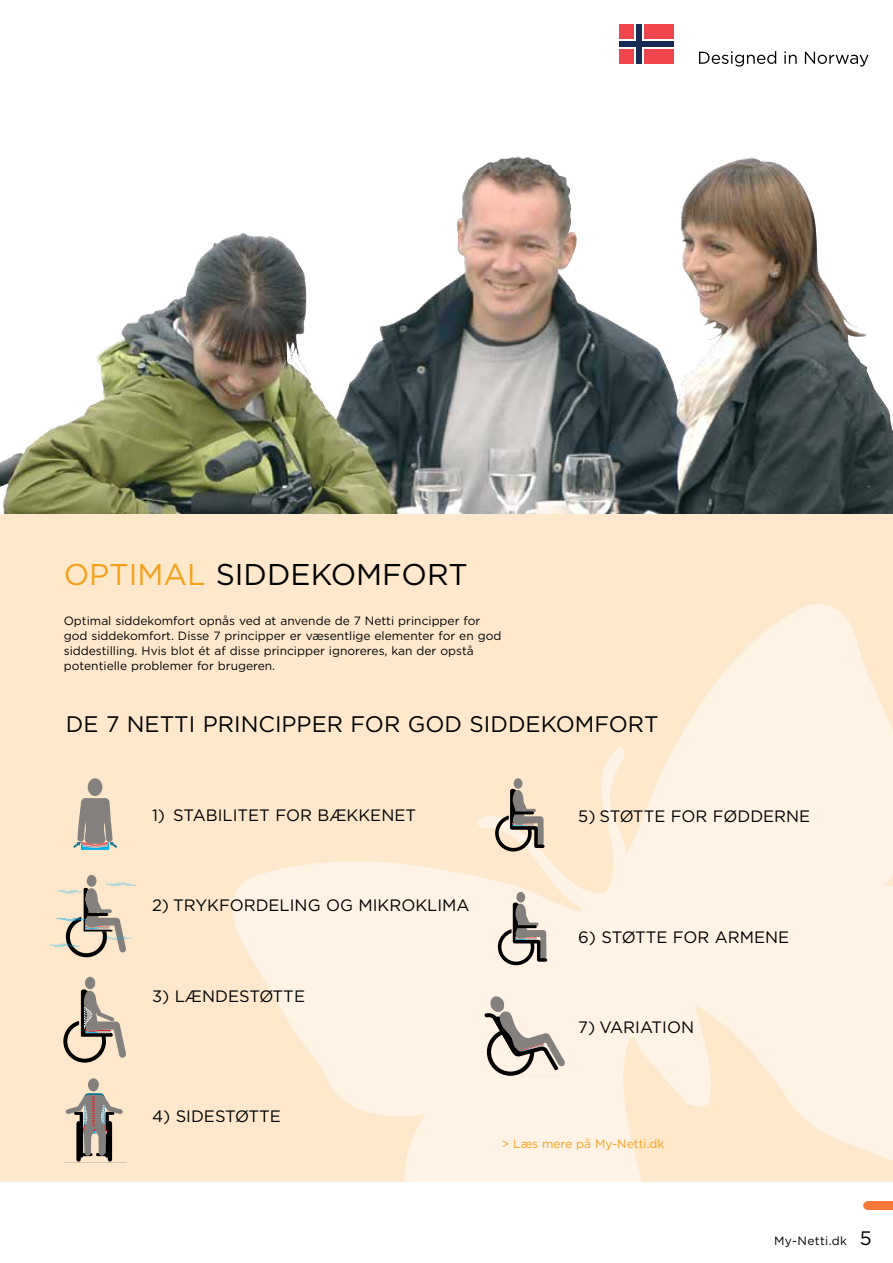
<style>
.page{position:relative;width:893px;height:1263px;background:#fff}
.page>*{position:absolute;margin:0;border:0;box-sizing:border-box;transform-origin:0 0}
.t1{font:30px "Gotham";color:#000}
.t2{font:30px "Gotham";color:#f6a01a}
.t3{font:22.5px "Gotham";color:#000}
.t4{font:16.5px "Gotham";color:#000}
.t5{font:12px/15px "Gotham";color:#000}
.t6{font:12px "Gotham";color:#f6a01a}
.t7{font:12px "Gotham";letter-spacing:.03em;color:#000}
.s1{font-size:19.5px}
</style>
<div class="page">
<img style="left:0;top:156px;width:893px;height:358px">
<div style="left:0;top:514px;width:893px;height:668px;background:#fee8cb"></div>
<svg style="left:232px;top:604px;width:661px;height:606px;fill:#fef3e4"></svg>
<svg style="left:73px;top:778px;width:45px;height:72px"></svg>
<svg style="left:491px;top:775px;width:58px;height:78px"></svg>
<hr style="left:512px;top:811px;width:21px;height:3px;background:#000">
<svg style="left:494px;top:891px;width:56px;height:77px;background:#c6bdb2"></svg>
<hr style="left:515px;top:925px;width:20px;height:3px;background:#000">
<svg style="left:478px;top:992px;width:89px;height:84px;background:#cec5ba"></svg>
<svg style="left:699px;top:51px;width:77px;height:16px"></svg>
<svg style="left:784px;top:51px;width:13px;height:13px"></svg>
<svg style="left:805px;top:52px;width:63px;height:15px"></svg>
<svg style="left:619px;top:24px;width:55px;height:40px"></svg>
<div style="left:645px;top:24px;width:29px;height:15px;background:#ef454d"></div>
<div style="left:637px;top:24px;width:5px;height:40px;background:#172c54"></div>
<div style="left:619px;top:41px;width:55px;height:5px;background:#172c54"></div>
<div style="left:619px;top:24px;width:15px;height:15px;background:#ef454d"></div>
<div style="left:619px;top:49px;width:15px;height:15px;background:#ef454d"></div>
<div style="left:645px;top:49px;width:29px;height:15px;background:#ef454d"></div>
<svg style="left:49px;top:875px;width:87px;height:83px"></svg>
<hr style="left:86px;top:913px;width:21px;height:3px;background:#000">
<svg style="left:63px;top:976px;width:63px;height:87px"></svg>
<svg style="left:65px;top:1078px;width:58px;height:84px"></svg>
<h1 class="t2" style="left:64px;top:555px;width:66px">Optimal</h1>
<h1 class="t1" style="left:216px;top:555px;width:39px">Siddek</h1>
<h1 class="t1" style="left:331px;top:555px;width:116px">om fort</h1>
<p class="t5" style="left:64px;top:613px;width:439px">Optimal siddekomfort opnås ved at anvende de 7 Netti principper for god siddekomfort. Disse 7 principper er væsentlige elementer for en god siddestilling. Hvis blot ét af disse principper ignoreres, kan der opstå potentielle problemer for brugeren.</p>
<h2 class="t3" style="left:66px;top:710px;width:92px">De 7 Netti</h2>
<h2 class="t3" style="left:203px;top:710px;width:14px">Princi</h2>
<h2 class="t3" style="left:282px;top:710px;width:204px">pper for god siddek</h2>
<h2 class="t3" style="left:556px;top:710px;width:87px">om fort</h2>
<h3 class="t4" style="left:152px;top:804px;width:42px">1) Stabilitet</h3>
<h3 class="t4" style="left:275px;top:804px;width:56px">for bækkenet</h3>
<h3 class="t4" style="left:152px;top:895px;width:104px">2) Trykfordeling</h3>
<h3 class="t4" style="left:326px;top:895px;width:44px">og mikr</h3>
<h3 class="t4" style="left:401px;top:895px;width:26px">oklima</h3>
<h3 class="t4" style="left:152px;top:985px;width:47px">3) Lændest</h3>
<h3 class="t4" style="left:259px;top:985px;width:25px">øtte</h3>
<h3 class="t4" style="left:152px;top:1106px;width:45px">4) Sidest</h3>
<h3 class="t4" style="left:235px;top:1106px;width:25px">øtte</h3>
<h3 class="t4" style="left:578px;top:806px;width:66px">5) Støtte</h3>
<h3 class="t4" style="left:671px;top:806px;width:80px">for fødderne</h3>
<h3 class="t4" style="left:578px;top:926px;width:68px">6) Støtte</h3>
<h3 class="t4" style="left:673px;top:926px;width:56px">for armene</h3>
<h3 class="t4" style="left:578px;top:1017px;width:43px">7) Variati</h3>
<h3 class="t4" style="left:667px;top:1017px;width:25px">on</h3>
<p class="t6" style="left:502px;top:1136px;width:164px">&gt; Læs mere på My-Netti.dk</p>
<p class="t7" style="left:774px;top:1232px;width:99px">My-Netti.dk <span class="s1">5</span></p>
</div>
